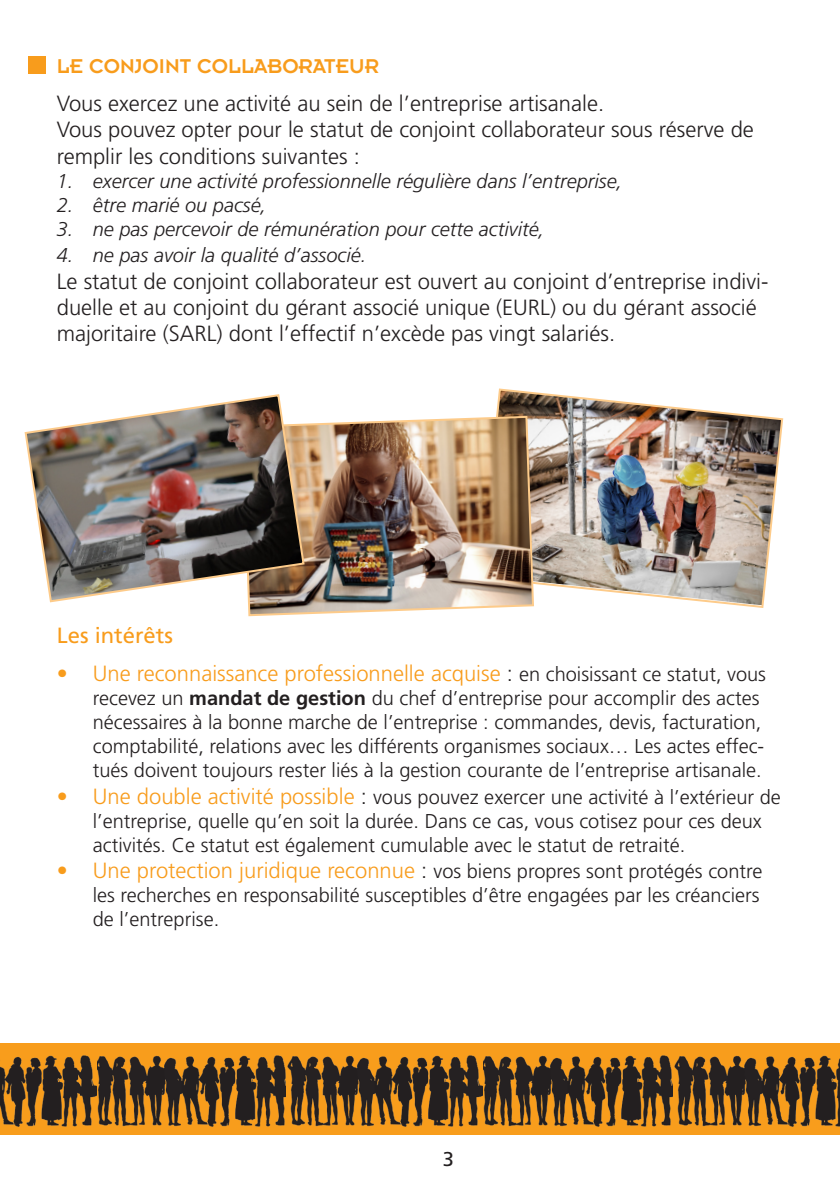
<style>
.page{position:relative;width:840px;height:1191px;background:#fff}
.page>*{position:absolute;margin:0;border:0;box-sizing:border-box;transform-origin:0 0}
.t1{font:300 22px/26.4px "Frutiger LT Std";color:#231f20}
.t2{font:300 22px "Frutiger LT Std";color:#f89c1c}
.t3{font:22px "Insignia LT Std";color:#f89c1c}
.t4{font:22px "Frutiger LT Std";color:#f89c1c}
.t5{font:300 20px/24px "Frutiger LT Std";color:#231f20}
.t6{font:italic 300 20px "Frutiger LT Std";color:#231f20}
.t7{font:20px "Frutiger LT Std";color:#231f20}
.s1{color:#231f20}
.s2{font-size:20px;color:#231f20}
.s3{font-weight:700}
.s4{font-size:22px;color:#f89c1c}
.s5{font-size:22px}
</style>
<div class="page">
<img style="left:97px;top:1043px;width:189px;height:91px">
<img style="left:0;top:1043px;width:97px;height:91px">
<img style="left:482px;top:1043px;width:191px;height:91px">
<img style="left:286px;top:1043px;width:196px;height:91px">
<img style="left:673px;top:1043px;width:166px;height:91px">
<div style="left:28px;top:57px;width:17px;height:17px;background:#f89c1c"></div>
<img style="left:496px;top:388px;width:287px;height:220px">
<img style="left:248px;top:415px;width:286px;height:202px">
<img style="left:24px;top:394px;width:281px;height:209px">
<p class="t3" style="left:57px;top:55px;width:323px">LE CONJOINT COLLABORATEUR</p>
<p class="t1" style="left:57px;top:90px;width:548px">Vous exercez une activité au sein de l’entreprise artisanale.</p>
<p class="t1" style="left:57px;top:117px;width:698px">Vous pouvez opter pour le statut de conjoint collaborateur sous réserve de remplir les conditions suivantes :</p>
<p class="t6" style="left:57px;top:169px;width:566px">1. exercer une activité professionnelle régulière dans l’entreprise,</p>
<p class="t6" style="left:57px;top:193px;width:211px">2. être marié ou pacsé,</p>
<p class="t6" style="left:57px;top:217px;width:489px">3. ne pas percevoir de rémunération pour cette activité,</p>
<p class="t6" style="left:57px;top:244px;width:311px">4. ne pas avoir la qualité d’associé.</p>
<p class="t1" style="left:57px;top:268px;width:712px">Le statut de conjoint collaborateur est ouvert au conjoint d’entreprise indivi&shy;duelle et au conjoint du gérant associé unique (EURL) ou du gérant associé majoritaire (SARL) dont l’effectif n’excède pas vingt salariés.</p>
<p class="t4" style="left:57px;top:623px;width:118px">Les intérêts</p>
<p class="t2" style="left:57px;top:661px;width:710px">• Une reconnaissance professionnelle acquise <span class="s1">:</span> <span class="s2">en choisissant ce statut, vous</span></p>
<p class="t5" style="left:93px;top:686px;width:672px">recevez un <span class="s3">mandat de gestion</span> du chef d’entreprise pour accomplir des actes nécessaires à la bonne marche de l’entreprise : commandes, devis, facturation, comptabilité, relations avec les différents organismes sociaux… Les actes effec&shy;tués doivent toujours rester liés à la gestion courante de l’entreprise artisanale.</p>
<p class="t5" style="left:93px;top:785px;width:689px;text-indent:-36px"><span class="s4">• Une double activité possible</span> <span class="s5">:</span> vous pouvez exercer une activité à l’extérieur de l’entreprise, quelle qu’en soit la durée. Dans ce cas, vous cotisez pour ces deux activités. Ce statut est également cumulable avec le statut de retraité.</p>
<p class="t5" style="left:93px;top:859px;width:670px;text-indent:-36px"><span class="s4">• Une protection juridique reconnue</span> <span class="s5">:</span> vos biens propres sont protégés contre les recherches en responsabilité susceptibles d’être engagées par les créanciers de l’entreprise.</p>
<p class="t7" style="left:442px;top:1147px;width:13px">3</p>
</div>
